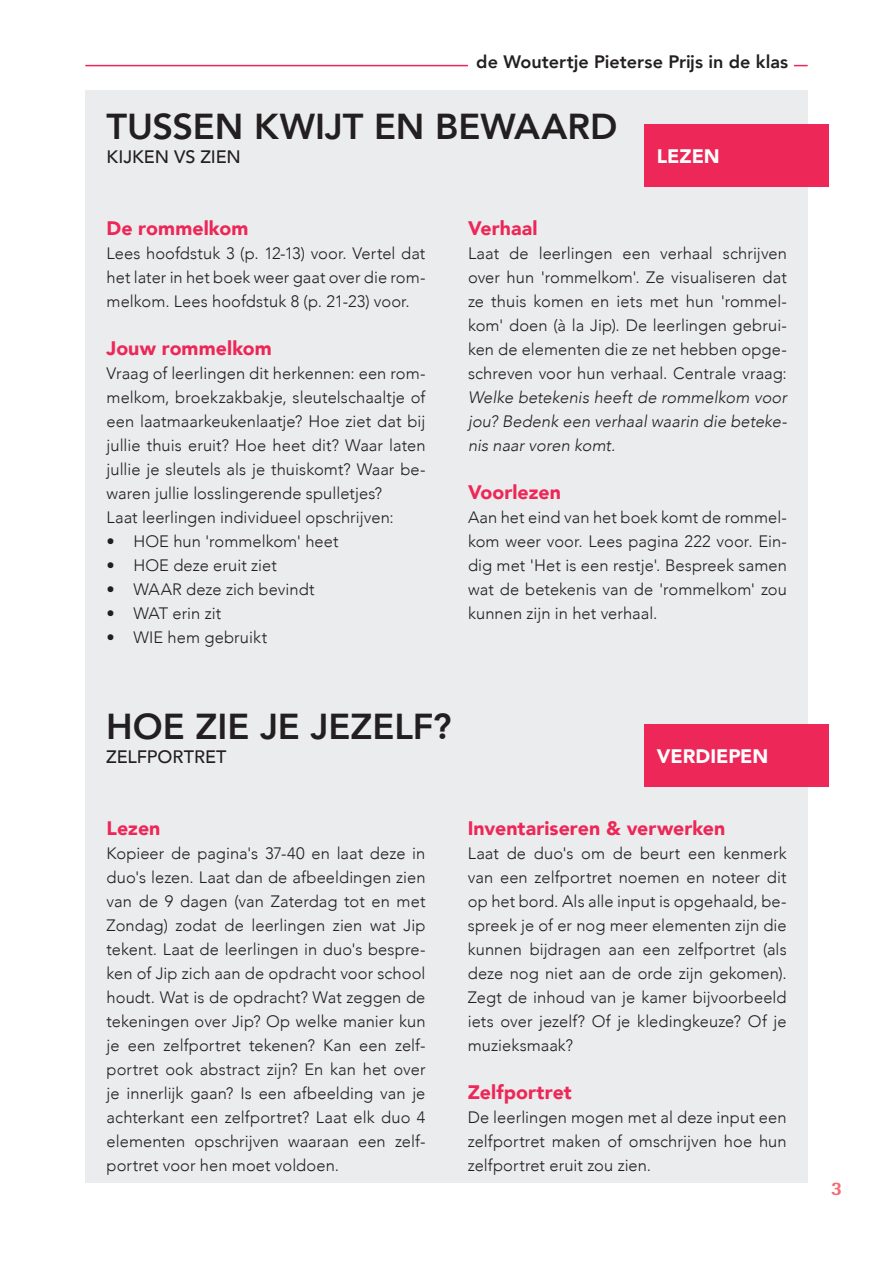
<style>
.page{position:relative;width:893px;height:1263px;background:#fff}
.page>*{position:absolute;margin:0;border:0;box-sizing:border-box;transform-origin:0 0}
.t1{font:800 36px "Avenir";color:#231f20}
.t2{font:900 19.5px "Avenir";letter-spacing:.005em;color:#ed2757}
.t3{font:900 19.5px "Avenir";color:#fff}
.t4{font:800 18px "Avenir";letter-spacing:.005em;color:#231f20}
.t5{font:500 18px "Avenir";letter-spacing:-.005em;color:#231f20}
.t6{font:300 16.5px/24px "Avenir";letter-spacing:.005em;color:#231f20;text-align:justify}
.t7{font:italic 300 16.5px/24px "Avenir";letter-spacing:.005em;color:#231f20;text-align:justify}
.t8{font:500 condensed 16.2px "Futura";color:#f16d76;scale:1.67 1}
</style>
<div class="page">
<div style="left:85px;top:90px;width:723px;height:1092px;background:#ebeced"></div>
<hr style="left:85px;top:65px;width:723px;height:1px;background:#ed2757">
<div style="left:468px;top:50px;width:325px;height:28px;background:#fff"></div>
<div style="left:644px;top:124px;width:185px;height:63px;background:#ed2757"></div>
<div style="left:644px;top:724px;width:185px;height:63px;background:#ed2757"></div>
<p class="t4" style="left:476px;top:48px;width:314px">de Woutertje Pieterse Prijs in de klas</p>
<h1 class="t1" style="left:107px;top:98px;width:512px">TUSSEN KWIJT EN BEWAARD</h1>
<p class="t5" style="left:107px;top:141px;width:136px">KIJKEN VS ZIEN</p>
<p class="t3" style="left:657px;top:139px;width:64px">LEZEN</p>
<p class="t2" style="left:107px;top:211px;width:143px">De rommelkom</p>
<p class="t6" style="left:107px;top:241px;width:320px">Lees hoofdstuk 3 (p. 12-13) voor. Vertel dat het later in het boek weer gaat over die rom&shy;melkom. Lees hoofdstuk 8 (p. 21-23) voor.</p>
<p class="t2" style="left:107px;top:331px;width:167px">Jouw rommelkom</p>
<p class="t6" style="left:107px;top:361px;width:320px;text-align:left">Vraag of leerlingen dit herkennen: een rom&shy;melkom, broekzakbakje, sleutelschaaltje of een laatmaarkeukenlaatje? Hoe ziet dat bij jullie thuis eruit? Hoe heet dit? Waar laten jullie je sleutels als je thuiskomt? Waar be&shy;waren jullie losslingerende spulletjes?<br>Laat leerlingen individueel opschrijven:</p>
<p class="t6" style="left:107px;top:529px;width:233px">• HOE hun 'rommelkom' heet</p>
<p class="t6" style="left:107px;top:553px;width:172px">• HOE deze eruit ziet</p>
<p class="t6" style="left:107px;top:577px;width:210px">• WAAR deze zich bevindt</p>
<p class="t6" style="left:107px;top:601px;width:116px">• WAT erin zit</p>
<p class="t6" style="left:107px;top:625px;width:162px">• WIE hem gebruikt</p>
<p class="t2" style="left:468px;top:211px;width:71px">Verhaal</p>
<p class="t6" style="left:468px;top:241px;width:320px">Laat de leerlingen een verhaal schrijven over hun 'rommelkom'. Ze visualiseren dat ze thuis komen en iets met hun 'rommel&shy;kom' doen (à la Jip). De leerlingen gebrui&shy;ken de elementen die ze net hebben opge&shy;schreven voor hun verhaal. Centrale vraag:</p>
<p class="t7" style="left:468px;top:385px;width:320px">Welke betekenis heeft de rommelkom voor jou? Bedenk een verhaal waarin die beteke&shy;nis naar voren komt.</p>
<p class="t2" style="left:468px;top:475px;width:94px">Voorlezen</p>
<p class="t6" style="left:468px;top:505px;width:320px">Aan het eind van het boek komt de rommel&shy;kom weer voor. Lees pagina 222 voor. Ein&shy;dig met 'Het is een restje'. Bespreek samen wat de betekenis van de 'rommelkom' zou kunnen zijn in het verhaal.</p>
<h1 class="t1" style="left:106px;top:698px;width:347px">HOE ZIE JE JEZELF?</h1>
<p class="t5" style="left:106px;top:741px;width:122px">ZELFPORTRET</p>
<p class="t3" style="left:657px;top:739px;width:113px">VERDIEPEN</p>
<p class="t2" style="left:107px;top:811px;width:55px">Lezen</p>
<p class="t6" style="left:107px;top:841px;width:320px">Kopieer de pagina's 37-40 en laat deze in duo's lezen. Laat dan de afbeeldingen zien van de 9 dagen (van Zaterdag tot en met Zondag) zodat de leerlingen zien wat Jip tekent. Laat de leerlingen in duo's bespre&shy;ken of Jip zich aan de opdracht voor school houdt. Wat is de opdracht? Wat zeggen de tekeningen over Jip? Op welke manier kun je een zelfportret tekenen? Kan een zelf&shy;portret ook abstract zijn? En kan het over je innerlijk gaan? Is een afbeelding van je achterkant een zelfportret? Laat elk duo 4 elementen opschrijven waaraan een zelf&shy;portret voor hen moet voldoen.</p>
<p class="t2" style="left:468px;top:811px;width:259px">Inventariseren &amp; verwerken</p>
<p class="t6" style="left:468px;top:841px;width:320px">Laat de duo's om de beurt een kenmerk van een zelfportret noemen en noteer dit op het bord. Als alle input is opgehaald, be&shy;spreek je of er nog meer elementen zijn die kunnen bijdragen aan een zelfportret (als deze nog niet aan de orde zijn gekomen).<br>Zegt de inhoud van je kamer bijvoorbeeld iets over jezelf? Of je kledingkeuze? Of je muzieksmaak?</p>
<p class="t2" style="left:468px;top:1075px;width:106px">Zelfportret</p>
<p class="t6" style="left:468px;top:1105px;width:320px">De leerlingen mogen met al deze input een zelfportret maken of omschrijven hoe hun zelfportret eruit zou zien.</p>
<p class="t8" style="left:831px;top:1178px;width:8px">3</p>
</div>
